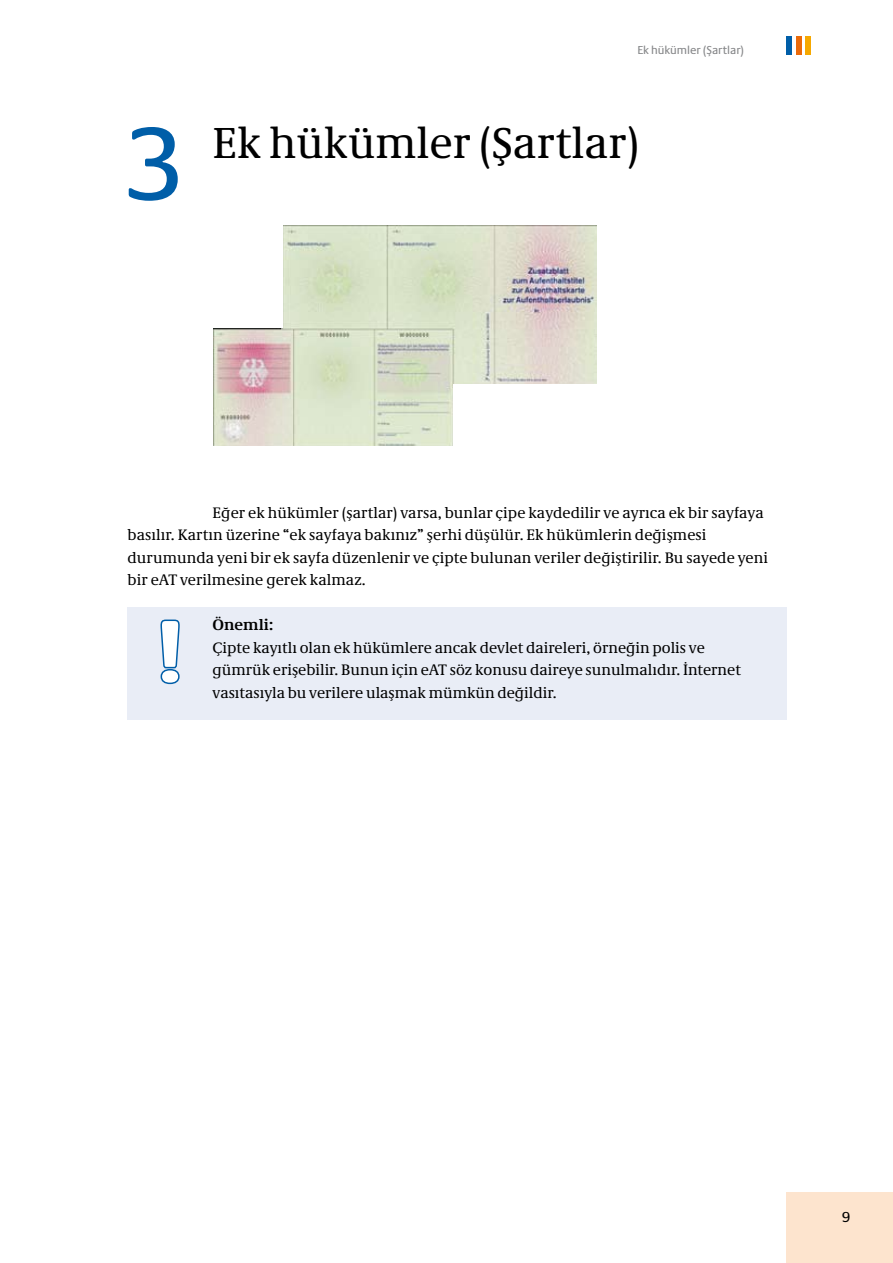
<style>
.page{position:relative;width:893px;height:1263px;background:#fff}
.page>*{position:absolute;margin:0;border:0;box-sizing:border-box;transform-origin:0 0}
.t1{font:108px "Neue Praxis Tab";color:#005ea8}
.t2{font:700 90px "Neue Praxis";color:#fff}
.t3{font:45px "Neue Demos Turk";color:#000}
.t4{font:15.75px/22.5px "Neue Demos Turk";letter-spacing:.005em;color:#000}
.t5{font:700 15.75px "Neue Demos Turk";color:#000}
.t6{font:15px "Neue Praxis Turk";color:#000}
.t7{font:12px "Neue Praxis Turk";color:#87888a}
</style>
<div class="page">
<div style="left:787px;top:1193px;width:106px;height:70px;background:#fde4ce"></div>
<div style="left:806px;top:36px;width:5px;height:18px;background:#f6a800"></div>
<div style="left:796px;top:36px;width:5px;height:18px;background:#eb6a0a"></div>
<div style="left:787px;top:36px;width:5px;height:18px;background:#005ea8"></div>
<div style="left:128px;top:608px;width:659px;height:112px;background:#e9edf6"></div>
<img style="left:213px;top:226px;width:383px;height:220px">
<div style="left:213px;top:225px;width:70px;height:103px;background:#fff"></div>
<div style="left:453px;top:384px;width:144px;height:64px;background:#fff"></div>
<svg style="left:160px;top:619px;width:20px;height:66px"></svg>
<p class="t7" style="left:637px;top:43px;width:108px">Ek hükümler (Şartlar)</p>
<h1 class="t1" style="left:123px;top:98px;width:65px">3</h1>
<h3 class="t3" style="left:213px;top:115px;width:428px">Ek hükümler (Şartlar)</h3>
<p class="t4" style="left:128px;top:501px;width:642px;text-indent:85px">Eğer ek hükümler (şartlar) varsa, bunlar çipe kaydedilir ve ayrıca ek bir sayfaya basılır. Kartın üzerine “ek sayfaya bakınız” şerhi düşülür. Ek hükümlerin değişmesi durumunda yeni bir ek sayfa düzenlenir ve çipte bulunan veriler değiştirilir. Bu sayede yeni bir eAT verilmesine gerek kalmaz.</p>
<p class="t5" style="left:213px;top:615px;width:62px">Önemli:</p>
<p class="t4" style="left:213px;top:636px;width:530px">Çipte kayıtlı olan ek hükümlere ancak devlet daireleri, örneğin polis ve gümrük erişebilir. Bunun için eAT söz konusu daireye sunulmalıdır. İnternet vasıtasıyla bu verilere ulaşmak mümkün değildir.</p>
<h2 class="t2" style="left:154px;top:596px;width:34px">!</h2>
<p class="t6" style="left:842px;top:1208px;width:10px">9</p>
</div>
